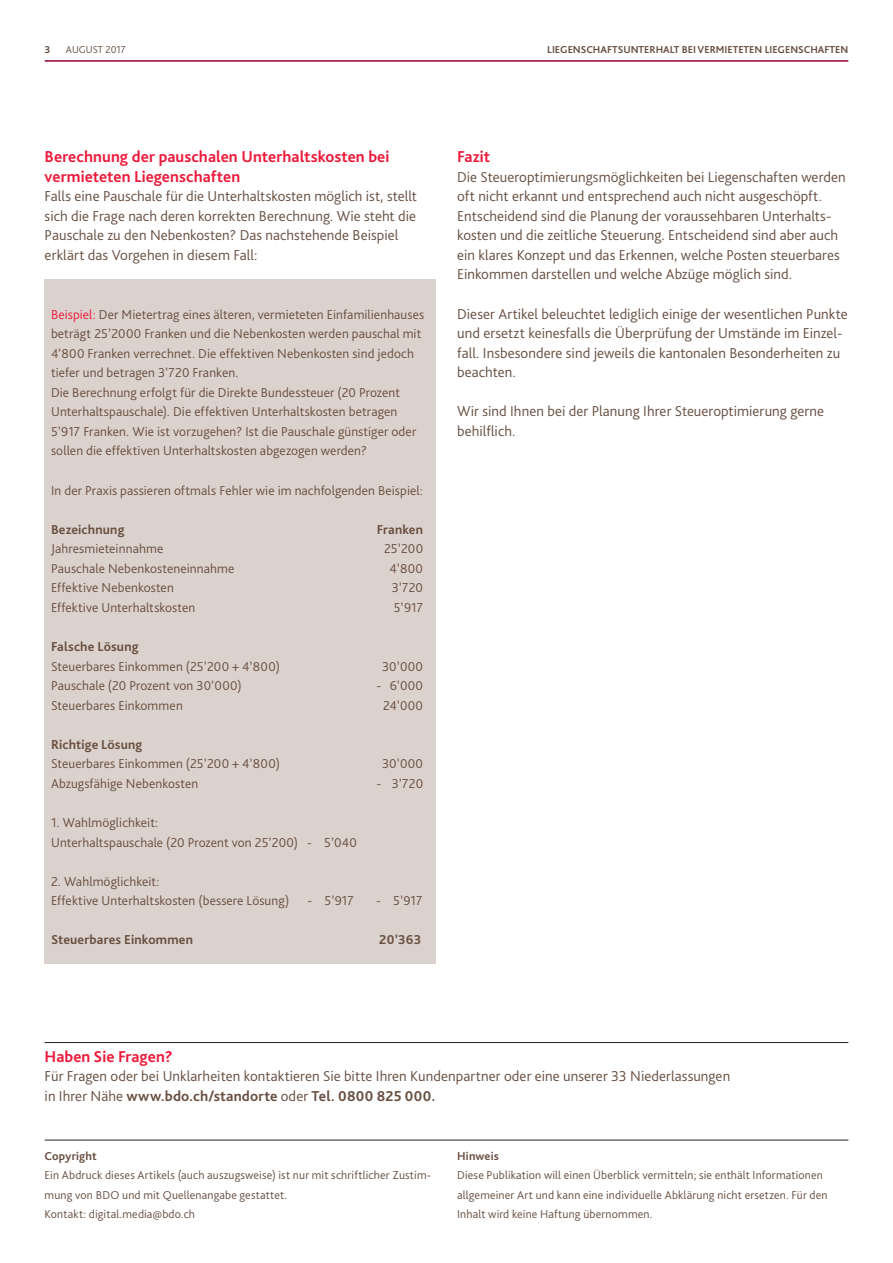
<style>
.page{position:relative;width:893px;height:1263px;background:#fff}
.page>*{position:absolute;margin:0;border:0;box-sizing:border-box;transform-origin:0 0}
.t1{font:700 16.5px/19.5px "Bliss Pro";color:#ed1a3a}
.t2{font:300 15px/19.5px "Bliss Pro";letter-spacing:.005em;color:#674e3f}
.t3{font:300 13.5px/19.5px "Bliss Pro";letter-spacing:.01em;color:#674e3f}
.t4{font:700 13.5px "Bliss Pro";letter-spacing:.01em;color:#674e3f}
.t5{font:300 12px/19.5px "Bliss Pro";letter-spacing:.01em;color:#674e3f}
.t6{font:700 12px "Bliss Pro";letter-spacing:.015em;color:#674e3f}
.t7{font:700 10.5px "Bliss Pro";color:#674e3f}
.t8{font:300 10.5px "Bliss Pro";color:#674e3f}
.s1{color:#ed1a3a}
.s2{font-weight:700}
</style>
<div class="page">
<div style="left:45px;top:279px;width:391px;height:685px;background:#dcd2cd"></div>
<hr style="left:45px;top:60px;width:803px;height:2px;background:#98012d">
<hr style="left:45px;top:1042px;width:803px;height:1px;background:#231f20">
<hr style="left:45px;top:1140px;width:803px;height:1px;background:#231f20">
<p class="t7" style="left:45px;top:45px;width:7px">3</p>
<p class="t8" style="left:66px;top:45px;width:61px">AUGUST 2017</p>
<p class="t7" style="left:547px;top:45px;width:303px">LIEGENSCHAFTSUNTERHALT BEI VERMIETETEN LIEGENSCHAFTEN</p>
<p class="t1" style="left:45px;top:148px;width:346px">Berechnung der pauschalen Unterhaltskosten bei vermieteten Liegenschaften</p>
<p class="t2" style="left:45px;top:188px;width:374px">Falls eine Pauschale für die Unterhaltskosten möglich ist, stellt sich die Frage nach deren korrekten Berechnung. Wie steht die Pauschale zu den Nebenkosten? Das nachstehende Beispiel erklärt das Vorgehen in diesem Fall:</p>
<p class="t3" style="left:51px;top:305px;width:375px"><span class="s1">Beispiel:</span> Der Mietertrag eines älteren, vermieteten Einfamilienhauses beträgt 25’2000 Franken und die Nebenkosten werden pauschal mit 4’800 Franken verrechnet. Die effektiven Nebenkosten sind jedoch tiefer und betragen 3’720 Franken.<br>Die Berechnung erfolgt für die Direkte Bundessteuer (20 Prozent Unterhaltspauschale). Die effektiven Unterhaltskosten betragen 5’917 Franken. Wie ist vorzugehen? Ist die Pauschale günstiger oder sollen die effektiven Unterhaltskosten abgezogen werden?</p>
<p class="t3" style="left:51px;top:482px;width:373px">In der Praxis passieren oftmals Fehler wie im nachfolgenden Beispiel:</p>
<p class="t4" style="left:51px;top:524px;width:75px">Bezeichnung</p>
<p class="t4" style="left:377px;top:524px;width:48px">Franken</p>
<p class="t3" style="left:51px;top:540px;width:114px">Jahresmieteinnahme</p>
<p class="t3" style="left:384px;top:540px;width:41px">25’200</p>
<p class="t3" style="left:51px;top:560px;width:185px">Pauschale Nebenkosteneinnahme</p>
<p class="t3" style="left:390px;top:560px;width:35px">4’800</p>
<p class="t3" style="left:51px;top:579px;width:124px">Effektive Nebenkosten</p>
<p class="t3" style="left:392px;top:579px;width:33px">3’720</p>
<p class="t3" style="left:51px;top:599px;width:146px">Effektive Unterhaltskosten</p>
<p class="t3" style="left:394px;top:599px;width:31px">5’917</p>
<p class="t4" style="left:51px;top:641px;width:89px">Falsche Lösung</p>
<p class="t3" style="left:51px;top:658px;width:230px">Steuerbares Einkommen (25’200 + 4’800)</p>
<p class="t3" style="left:382px;top:658px;width:43px">30’000</p>
<p class="t3" style="left:51px;top:677px;width:192px">Pauschale (20 Prozent von 30’000)</p>
<p class="t3" style="left:376px;top:677px;width:48px">- 6’000</p>
<p class="t3" style="left:51px;top:697px;width:133px">Steuerbares Einkommen</p>
<p class="t3" style="left:383px;top:697px;width:41px">24’000</p>
<p class="t4" style="left:51px;top:739px;width:93px">Richtige Lösung</p>
<p class="t3" style="left:51px;top:755px;width:230px">Steuerbares Einkommen (25’200 + 4’800)</p>
<p class="t3" style="left:382px;top:755px;width:43px">30’000</p>
<p class="t3" style="left:51px;top:775px;width:149px">Abzugsfähige Nebenkosten</p>
<p class="t3" style="left:376px;top:775px;width:48px">- 3’720</p>
<p class="t3" style="left:51px;top:814px;width:307px">1. Wahlmöglichkeit:<br>Unterhaltspauschale (20 Prozent von 25’200) - 5’040</p>
<p class="t3" style="left:51px;top:873px;width:240px">2. Wahlmöglichkeit:<br>Effektive Unterhaltskosten (bessere Lösung)</p>
<p class="t3" style="left:308px;top:892px;width:48px">- 5’917</p>
<p class="t3" style="left:376px;top:892px;width:48px">- 5’917</p>
<p class="t4" style="left:51px;top:935px;width:143px">Steuerbares Einkommen</p>
<p class="t4" style="left:379px;top:935px;width:43px">20’363</p>
<p class="t1" style="left:457px;top:148px;width:34px">Fazit</p>
<p class="t2" style="left:457px;top:168px;width:390px">Die Steueroptimierungsmöglichkeiten bei Liegenschaften werden oft nicht erkannt und entsprechend auch nicht ausgeschöpft.<br>Entscheidend sind die Planung der voraussehbaren Unterhalts&shy;kosten und die zeitliche Steuerung. Entscheidend sind aber auch ein klares Konzept und das Erkennen, welche Posten steuerbares Einkommen darstellen und welche Abzüge möglich sind.</p>
<p class="t2" style="left:457px;top:305px;width:392px">Dieser Artikel beleuchtet lediglich einige der wesentlichen Punkte und ersetzt keinesfalls die Überprüfung der Umstände im Einzel&shy;fall. Insbesondere sind jeweils die kantonalen Besonderheiten zu beachten.</p>
<p class="t2" style="left:457px;top:403px;width:369px">Wir sind Ihnen bei der Planung Ihrer Steueroptimierung gerne behilflich.</p>
<p class="t1" style="left:45px;top:1048px;width:130px">Haben Sie Fragen?</p>
<p class="t2" style="left:45px;top:1068px;width:687px">Für Fragen oder bei Unklarheiten kontaktieren Sie bitte Ihren Kundenpartner oder eine unserer 33 Niederlassungen in Ihrer Nähe <span class="s2">www.bdo.ch/standorte</span> oder <span class="s2">Tel. 0800 825 000.</span></p>
<p class="t6" style="left:45px;top:1151px;width:54px">Copyright</p>
<p class="t5" style="left:45px;top:1166px;width:388px">Ein Abdruck dieses Artikels (auch auszugsweise) ist nur mit schriftlicher Zustim&shy;mung von BDO und mit Quellenangabe gestattet.<br>Kontakt: digital.media@bdo.ch</p>
<p class="t6" style="left:457px;top:1151px;width:43px">Hinweis</p>
<p class="t5" style="left:457px;top:1166px;width:372px">Diese Publikation will einen Überblick vermitteln; sie enthält Informationen allgemeiner Art und kann eine individuelle Abklärung nicht ersetzen. Für den<br>Inhalt wird keine Haftung übernommen.</p>
</div>
